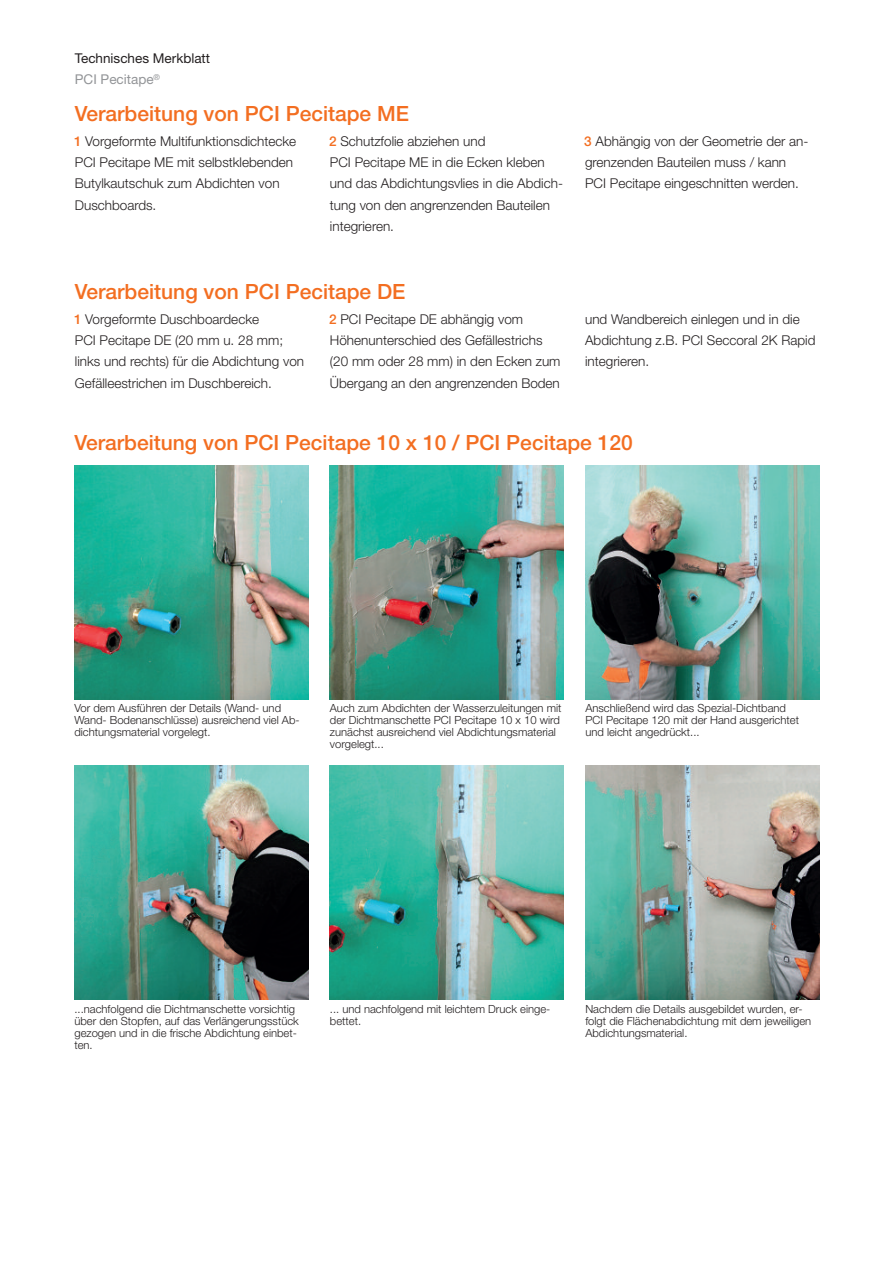
<style>
.page{position:relative;width:893px;height:1263px;background:#fff}
.page>*{position:absolute;margin:0;border:0;box-sizing:border-box;transform-origin:0 0}
.t1{font:500 21px "Helvetica Neue LT Pro";color:#f36e21}
.t2{font:300 13.5px/21.3px "Helvetica Neue LT Pro";color:#231f20}
.t3{font:13.5px/21.3px "Helvetica Neue LT Pro";color:#231f20}
.t4{font:300 11.25px/12px "Helvetica Neue LT Pro";color:#231f20}
.s1{color:#939598}
.s2{font-weight:500;color:#f36e21}
</style>
<div class="page">
<img style="left:74px;top:465px;width:234px;height:234px">
<img style="left:330px;top:465px;width:234px;height:234px">
<img style="left:585px;top:465px;width:234px;height:234px">
<img style="left:74px;top:765px;width:234px;height:234px">
<img style="left:330px;top:765px;width:234px;height:234px">
<img style="left:585px;top:765px;width:234px;height:234px">
<p class="t3" style="left:75px;top:49px;width:137px">Technisches Merkblatt<br><span class="s1">PCI Pecitape</span><sup>®</sup></p>
<h1 class="t1" style="left:75px;top:106px;width:336px">Verarbeitung von PCI Pecitape ME</h1>
<p class="t2" style="left:74px;top:132px;width:224px"><span class="s2">1</span> Vorgeformte Multifunktionsdichtecke<br>PCI Pecitape ME mit selbstklebenden<br>Butylkautschuk zum Abdichten von<br>Duschboards.</p>
<p class="t2" style="left:329px;top:132px;width:235px"><span class="s2">2</span> Schutzfolie abziehen und<br>PCI Pecitape ME in die Ecken kleben und das Abdichtungsvlies in die Abdich&shy;tung von den angrenzenden Bauteilen integrieren.</p>
<p class="t2" style="left:584px;top:132px;width:226px"><span class="s2">3</span> Abhängig von der Geometrie der an&shy;grenzenden Bauteilen muss / kann<br>PCI Pecitape eingeschnitten werden.</p>
<h1 class="t1" style="left:75px;top:284px;width:332px">Verarbeitung von PCI Pecitape DE</h1>
<p class="t2" style="left:74px;top:310px;width:232px"><span class="s2">1</span> Vorgeformte Duschboardecke<br>PCI Pecitape DE (20 mm u. 28 mm; links und rechts) für die Abdichtung von Gefälleestrichen im Duschbereich.</p>
<p class="t2" style="left:329px;top:310px;width:233px"><span class="s2">2</span> PCI Pecitape DE abhängig vom Höhenunterschied des Gefällestrichs (20 mm oder 28 mm) in den Ecken zum Übergang an den angrenzenden Boden</p>
<p class="t2" style="left:585px;top:310px;width:232px">und Wandbereich einlegen und in die<br>Abdichtung z.B. PCI Seccoral 2K Rapid integrieren.</p>
<h1 class="t1" style="left:74px;top:435px;width:560px">Verarbeitung von PCI Pecitape 10 x 10 / PCI Pecitape 120</h1>
<p class="t4" style="left:74px;top:703px;width:227px">Vor dem Ausführen der Details (Wand- und<br>Wand- Bodenanschlüsse) ausreichend viel Ab&shy;dichtungsmaterial vorgelegt.</p>
<p class="t4" style="left:330px;top:703px;width:233px">Auch zum Abdichten der Wasserzuleitungen mit der Dichtmanschette PCI Pecitape 10 x 10 wird zunächst ausreichend viel Abdichtungsmaterial vorgelegt...</p>
<p class="t4" style="left:585px;top:703px;width:215px">Anschließend wird das Spezial-Dichtband<br>PCI Pecitape 120 mit der Hand ausgerichtet und leicht angedrückt...</p>
<p class="t4" style="left:74px;top:1003px;width:226px">...nachfolgend die Dichtmanschette vorsichtig über den Stopfen, auf das Verlängerungsstück gezogen und in die frische Abdichtung einbet&shy;ten.</p>
<p class="t4" style="left:330px;top:1003px;width:222px">... und nachfolgend mit leichtem Druck einge&shy;bettet.</p>
<p class="t4" style="left:585px;top:1003px;width:227px">Nachdem die Details ausgebildet wurden, er&shy;folgt die Flächenabdichtung mit dem jeweiligen<br>Abdichtungsmaterial.</p>
</div>
